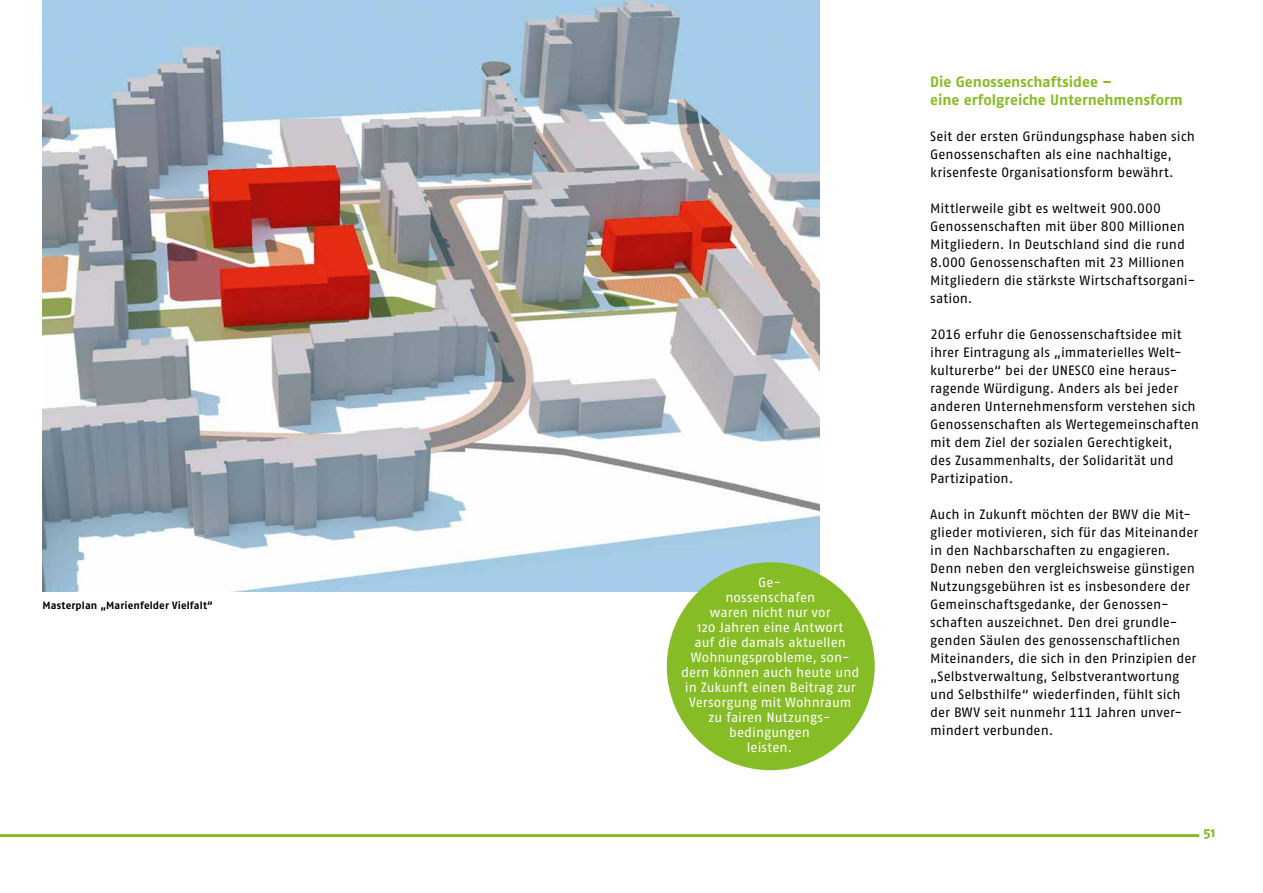
<style>
.page{position:relative;width:1263px;height:893px;background:#fff}
.page>*{position:absolute;margin:0;border:0;box-sizing:border-box;transform-origin:0 0}
.t1{font:15px/18px "Fago No Bold Tf";color:#86bc25}
.t2{font:13.5px/18px "Fago No Regular Tf";color:#000}
.t3{font:13.5px/15px "Fago No";color:#fff;text-align:center}
.t4{font:13.5px "Fago No Med";color:#86bc25}
.t5{font:10.5px "Fago No Bold Tf";letter-spacing:.01em;color:#000}
</style>
<div class="page">
<img style="left:43px;top:0;width:776px;height:591px">
<hr style="left:0;top:834px;width:1199px;height:3px;background:#86bc25">
<div style="left:667px;top:562px;width:208px;height:208px;background:#86bc25;border-radius:50%"></div>
<p class="t5" style="left:43px;top:599px;width:172px">Masterplan „Marienfelder Vielfalt“</p>
<p class="t3" style="left:681px;top:575px;width:180px">Ge-<br>nossenschafen<br>waren nicht nur vor<br>120 Jahren eine Antwort<br>auf die damals aktuellen<br>Wohnungsprobleme, son&shy;dern können auch heute und in Zukunft einen Beitrag zur<br>Versorgung mit Wohnraum zu fairen Nutzungs&shy;bedingungen<br>leisten.</p>
<p class="t1" style="left:930px;top:73px;width:254px">Die Genossenschaftsidee –<br>eine erfolgreiche Unternehmensform</p>
<p class="t2" style="left:930px;top:127px;width:266px">Seit der ersten Gründungsphase haben sich<br>Genossenschaften als eine nachhaltige, krisenfeste Organisationsform bewährt.</p>
<p class="t2" style="left:930px;top:199px;width:266px">Mittlerweile gibt es weltweit 900.000<br>Genossenschaften mit über 800 Millionen Mitgliedern. In Deutschland sind die rund 8.000 Genossenschaften mit 23 Millionen Mitgliedern die stärkste Wirtschaftsorgani&shy;sation.</p>
<p class="t2" style="left:930px;top:325px;width:270px">2016 erfuhr die Genossenschaftsidee mit ihrer Eintragung als „immaterielles Welt&shy;kulturerbe“ bei der UNESCO eine heraus&shy;ragende Würdigung. Anders als bei jeder anderen Unternehmensform verstehen sich Genossenschaften als Wertegemeinschaften mit dem Ziel der sozialen Gerechtigkeit,<br>des Zusammenhalts, der Solidarität und Partizipation.</p>
<p class="t2" style="left:930px;top:505px;width:269px">Auch in Zukunft möchten der BWV die Mit&shy;glieder motivieren, sich für das Miteinander in den Nachbarschaften zu engagieren.<br>Denn neben den vergleichsweise günstigen Nutzungsgebühren ist es insbesondere der Gemeinschaftsgedanke, der Genossen&shy;schaften auszeichnet. Den drei grundle&shy;genden Säulen des genossenschaftlichen Miteinanders, die sich in den Prinzipien der „Selbstverwaltung, Selbstverantwortung und Selbsthilfe“ wiederfinden, fühlt sich der BWV seit nunmehr 111 Jahren unver&shy;mindert verbunden.</p>
<p class="t4" style="left:1203px;top:824px;width:13px">51</p>
</div>
